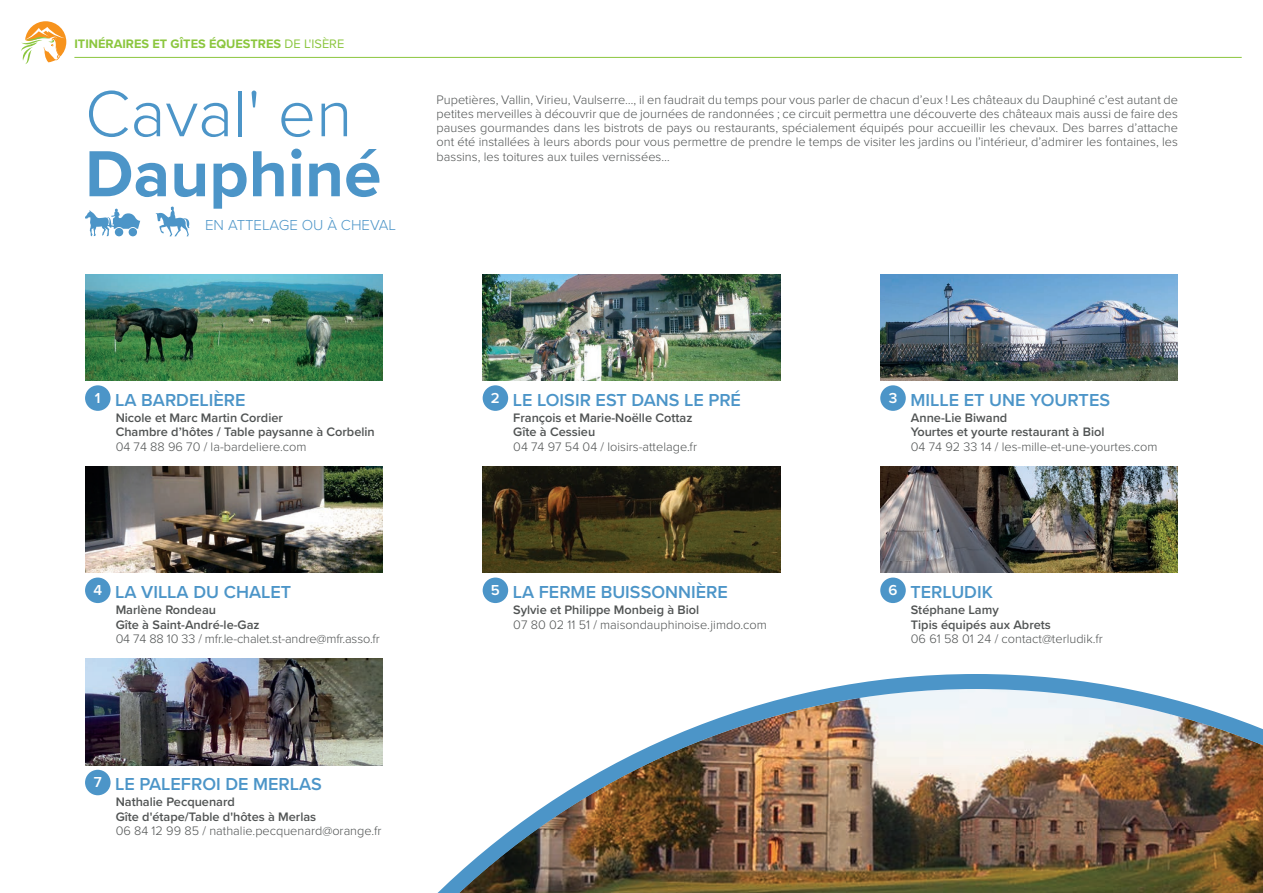
<style>
.page{position:relative;width:1263px;height:893px;background:#fff}
.page>*{position:absolute;margin:0;border:0;box-sizing:border-box;transform-origin:0 0}
.t1{font:300 67.5px "Proxima Nova";color:#4c95c8}
.t2{font:700 67.5px "Proxima Nova";color:#4c95c8}
.t3{font:600 18px "Proxima Nova";color:#4c95c8}
.t4{font:300 15px "Proxima Nova";color:#4c95c8}
.t5{font:300 12.75px/14.2px "Proxima Nova";color:#505353;text-align:justify}
.t6{font:600 12.75px/14.2px "Proxima Nova";color:#505353}
.t7{font:700 12.75px "Proxima Nova";color:#8bc63e}
.s1{font-weight:400}
</style>
<div class="page">
<svg style="left:85px;top:209px;width:55px;height:27px"></svg>
<svg style="left:155px;top:207px;width:35px;height:29px"></svg>
<div style="left:880px;top:385px;width:26px;height:26px;background:#4c95c8;border-radius:50%"></div>
<img style="left:880px;top:274px;width:298px;height:107px">
<div style="left:85px;top:385px;width:26px;height:26px;background:#4c95c8;border-radius:50%"></div>
<img style="left:85px;top:274px;width:298px;height:107px">
<div style="left:483px;top:385px;width:25px;height:26px;background:#4c95c8;border-radius:50%"></div>
<img style="left:483px;top:274px;width:297px;height:107px">
<div style="left:85px;top:578px;width:26px;height:25px;background:#4c95c8;border-radius:50%"></div>
<img style="left:85px;top:466px;width:298px;height:107px">
<div style="left:483px;top:578px;width:25px;height:25px;background:#4c95c8;border-radius:50%"></div>
<img style="left:483px;top:466px;width:297px;height:107px">
<div style="left:880px;top:578px;width:26px;height:25px;background:#4c95c8;border-radius:50%"></div>
<img style="left:880px;top:466px;width:298px;height:107px">
<div style="left:85px;top:770px;width:26px;height:25px;background:#4c95c8;border-radius:50%"></div>
<img style="left:85px;top:659px;width:298px;height:106px">
<img style="left:203px;top:674px;width:1060px;height:219px">
<svg style="left:21px;top:21px;width:45px;height:43px"></svg>
<hr style="left:74px;top:57px;width:1168px;height:1px;background:#8bc63e">
<p class="t7" style="left:74px;top:34px;width:271px">ITINÉRAIRES ET GÎTES ÉQUESTRES <span class="s1">DE L'ISÈRE</span></p>
<h1 class="t1" style="left:85px;top:63px;width:269px">Caval' en</h1>
<h1 class="t2" style="left:85px;top:123px;width:298px">Dauphiné</h1>
<p class="t4" style="left:205px;top:214px;width:192px">EN ATTELAGE OU À CHEVAL</p>
<p class="t5" style="left:437px;top:92px;width:743px">Pupetières, Vallin, Virieu, Vaulserre…, il en faudrait du temps pour vous parler de chacun d’eux ! Les châteaux du Dauphiné c’est autant de petites merveilles à découvrir que de journées de randonnées ; ce circuit permettra une découverte des châteaux mais aussi de faire des pauses gourmandes dans les bistrots de pays ou restaurants, spécialement équipés pour accueillir les chevaux. Des barres d’attache ont été installées à leurs abords pour vous permettre de prendre le temps de visiter les jardins ou l’intérieur, d’admirer les fontaines, les bassins, les toitures aux tuiles vernissées…</p>
<h2 class="t3" style="left:95px;top:386px;width:152px"><sup>1</sup> LA BARDELIÈRE</h2>
<p class="t6" style="left:116px;top:410px;width:261px">Nicole et Marc Martin Cordier<br>Chambre d’hôtes / Table paysanne à Corbelin</p>
<p class="t5" style="left:116px;top:438px;width:192px">04 74 88 96 70 / la-bardeliere.com</p>
<h2 class="t3" style="left:93px;top:578px;width:199px"><sup>4</sup> LA VILLA DU CHALET</h2>
<p class="t6" style="left:116px;top:602px;width:145px">Marlène Rondeau<br>Gîte à Saint-André-le-Gaz</p>
<p class="t5" style="left:116px;top:631px;width:266px">04 74 88 10 33 / mfr.le-chalet.st-andre@mfr.asso.fr</p>
<h2 class="t3" style="left:94px;top:770px;width:230px"><sup>7</sup> LE PALEFROI DE MERLAS</h2>
<p class="t6" style="left:116px;top:795px;width:202px">Nathalie Pecquenard<br>Gîte d'étape/Table d'hôtes à Merlas</p>
<p class="t5" style="left:116px;top:823px;width:267px">06 84 12 99 85 / nathalie.pecquenard@orange.fr</p>
<h2 class="t3" style="left:491px;top:386px;width:252px"><sup>2</sup> LE LOISIR EST DANS LE PRÉ</h2>
<p class="t6" style="left:513px;top:410px;width:181px">François et Marie-Noëlle Cottaz<br>Gîte à Cessieu</p>
<p class="t5" style="left:513px;top:438px;width:185px">04 74 97 54 04 / loisirs-attelage.fr</p>
<h2 class="t3" style="left:491px;top:578px;width:238px"><sup>5</sup> LA FERME BUISSONNIÈRE</h2>
<p class="t6" style="left:513px;top:602px;width:187px">Sylvie et Philippe Monbeig à Biol</p>
<p class="t5" style="left:513px;top:616px;width:255px">07 80 02 11 51 / maisondauphinoise.jimdo.com</p>
<h2 class="t3" style="left:889px;top:386px;width:223px"><sup>3</sup> MILLE ET UNE YOURTES</h2>
<p class="t6" style="left:911px;top:410px;width:195px">Anne-Lie Biwand<br>Yourtes et yourte restaurant à Biol</p>
<p class="t5" style="left:911px;top:438px;width:248px">04 74 92 33 14 / les-mille-et-une-yourtes.com</p>
<h2 class="t3" style="left:888px;top:578px;width:106px"><sup>6</sup> TERLUDIK</h2>
<p class="t6" style="left:911px;top:602px;width:142px">Stéphane Lamy<br>Tipis équipés aux Abrets</p>
<p class="t5" style="left:911px;top:631px;width:193px">06 61 58 01 24 / contact@terludik.fr</p>
</div>
